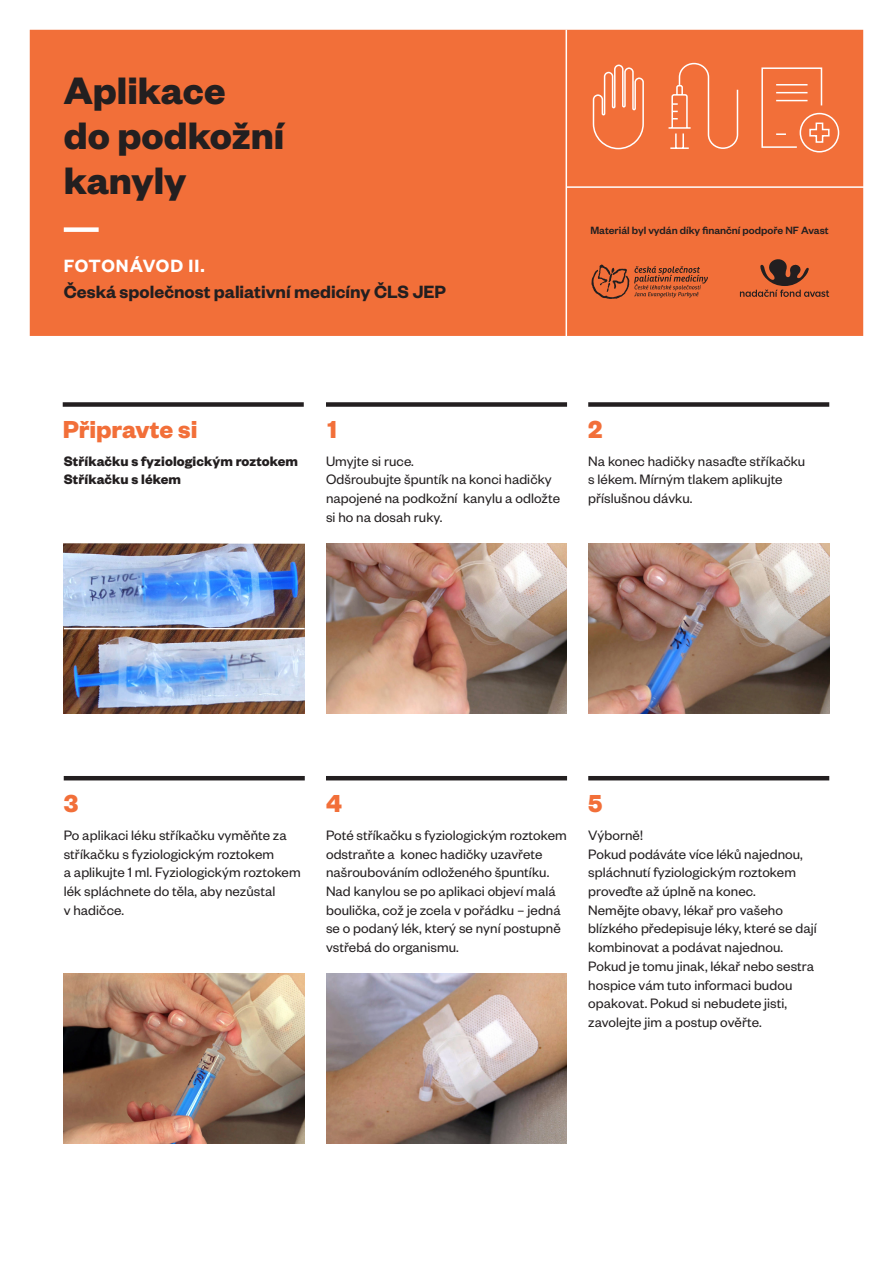
<style>
.page{position:relative;width:893px;height:1263px;background:#fff}
.page>*{position:absolute;margin:0;border:0;box-sizing:border-box;transform-origin:0 0}
.t1{font:700 42px/45px "Founders Grotesk";color:#231f20}
.t2{font:700 27px "Founders Grotesk";color:#f26f39}
.Titul{font:600 19.5px "Founders Grotesk";color:#231f20}
.Titul-2{font:600 19.5px "Founders Grotesk";letter-spacing:.025em;color:#fff}
.ZT_1{font:15px/18.8px "Founders Grotesk";letter-spacing:.005em;color:#231f20}
.ZT_1-2{font:700 15px "Founders Grotesk";letter-spacing:.005em;color:#231f20}
.t3{font:500 11.55px "Founders Grotesk";color:#231f20}
</style>
<div class="page">
<div style="left:30px;top:30px;width:833px;height:306px;background:#f26f39"></div>
<svg style="left:592px;top:64px;width:53px;height:86px;background:#f38557"></svg>
<img style="left:326px;top:544px;width:241px;height:170px">
<img style="left:588px;top:544px;width:241px;height:170px">
<img style="left:64px;top:973px;width:241px;height:170px">
<img style="left:326px;top:973px;width:241px;height:170px">
<div style="left:326px;top:402px;width:241px;height:5px;background:#231f20"></div>
<div style="left:588px;top:402px;width:241px;height:5px;background:#231f20"></div>
<hr style="left:64px;top:776px;width:241px;height:4px;background:#231f20">
<hr style="left:326px;top:776px;width:241px;height:4px;background:#231f20">
<hr style="left:588px;top:776px;width:241px;height:4px;background:#231f20">
<div style="left:63px;top:402px;width:241px;height:5px;background:#231f20"></div>
<div style="left:64px;top:227px;width:35px;height:5px;background:#fff"></div>
<hr style="left:566px;top:30px;width:1px;height:314px;background:#fff">
<hr style="left:567px;top:186px;width:297px;height:2px;background:#fff">
<svg style="left:740px;top:258px;width:89px;height:39px;background:#bc5a32"></svg>
<svg style="left:667px;top:62px;width:72px;height:88px;background:#f37b4a"></svg>
<div style="left:800px;top:113px;width:39px;height:39px;border:2px solid #fff;border-radius:50%"></div>
<svg style="left:761px;top:67px;width:69px;height:82px;background:#f38050"></svg>
<img style="left:64px;top:544px;width:241px;height:170px">
<hr style="left:64px;top:628px;width:241px;height:1px;background:#fff">
<svg style="left:591px;top:264px;width:117px;height:35px;background:#c75e33"></svg>
<p class="t1" style="left:64px;top:66px;width:222px">Aplikace<br>do podkožní kanyly</p>
<p class="Titul-2" style="left:64px;top:254px;width:142px">FOTONÁVOD II.</p>
<p class="Titul" style="left:64px;top:279px;width:384px">Česká společnost paliativní medicíny ČLS JEP</p>
<p class="t3" style="left:590px;top:223px;width:240px">Materiál byl vydán díky finanční podpoře NF Avast</p>
<p class="t2" style="left:63px;top:412px;width:136px">Připravte si</p>
<p class="t2" style="left:327px;top:412px;width:11px">1</p>
<p class="t2" style="left:588px;top:412px;width:16px">2</p>
<p class="ZT_1-2" style="left:64px;top:451px;width:236px">Stříkačku s fyziologickým roztokem</p>
<p class="ZT_1-2" style="left:64px;top:470px;width:119px">Stříkačku s lékem</p>
<p class="ZT_1" style="left:326px;top:451px;width:89px">Umyjte si ruce.</p>
<p class="ZT_1" style="left:326px;top:469px;width:236px">Odšroubujte špuntík na konci hadičky napojené na podkožní kanylu a odložte si ho na dosah ruky.</p>
<p class="ZT_1" style="left:588px;top:451px;width:219px">Na konec hadičky nasaďte stříkačku s lékem. Mírným tlakem aplikujte příslušnou dávku.</p>
<p class="t2" style="left:64px;top:786px;width:16px">3</p>
<p class="t2" style="left:326px;top:786px;width:17px">4</p>
<p class="t2" style="left:588px;top:786px;width:16px">5</p>
<p class="ZT_1" style="left:64px;top:825px;width:238px">Po aplikaci léku stříkačku vyměňte za stříkačku s fyziologickým roztokem<br>a aplikujte 1 ml. Fyziologickým roztokem lék spláchnete do těla, aby nezůstal<br>v hadičce.</p>
<p class="ZT_1" style="left:326px;top:825px;width:242px">Poté stříkačku s fyziologickým roztokem odstraňte a konec hadičky uzavřete našroubováním odloženého špuntíku.<br>Nad kanylou se po aplikaci objeví malá boulička, což je zcela v pořádku – jedná se o podaný lék, který se nyní postupně vstřebá do organismu.</p>
<p class="ZT_1" style="left:588px;top:825px;width:56px">Výborně!</p>
<p class="ZT_1" style="left:588px;top:844px;width:230px">Pokud podáváte více léků najednou, spláchnutí fyziologickým roztokem proveďte až úplně na konec.<br>Nemějte obavy, lékař pro vašeho blízkého předepisuje léky, které se dají kombinovat a podávat najednou.<br>Pokud je tomu jinak, lékař nebo sestra hospice vám tuto informaci budou opakovat. Pokud si nebudete jisti, zavolejte jim a postup ověřte.</p>
</div>
